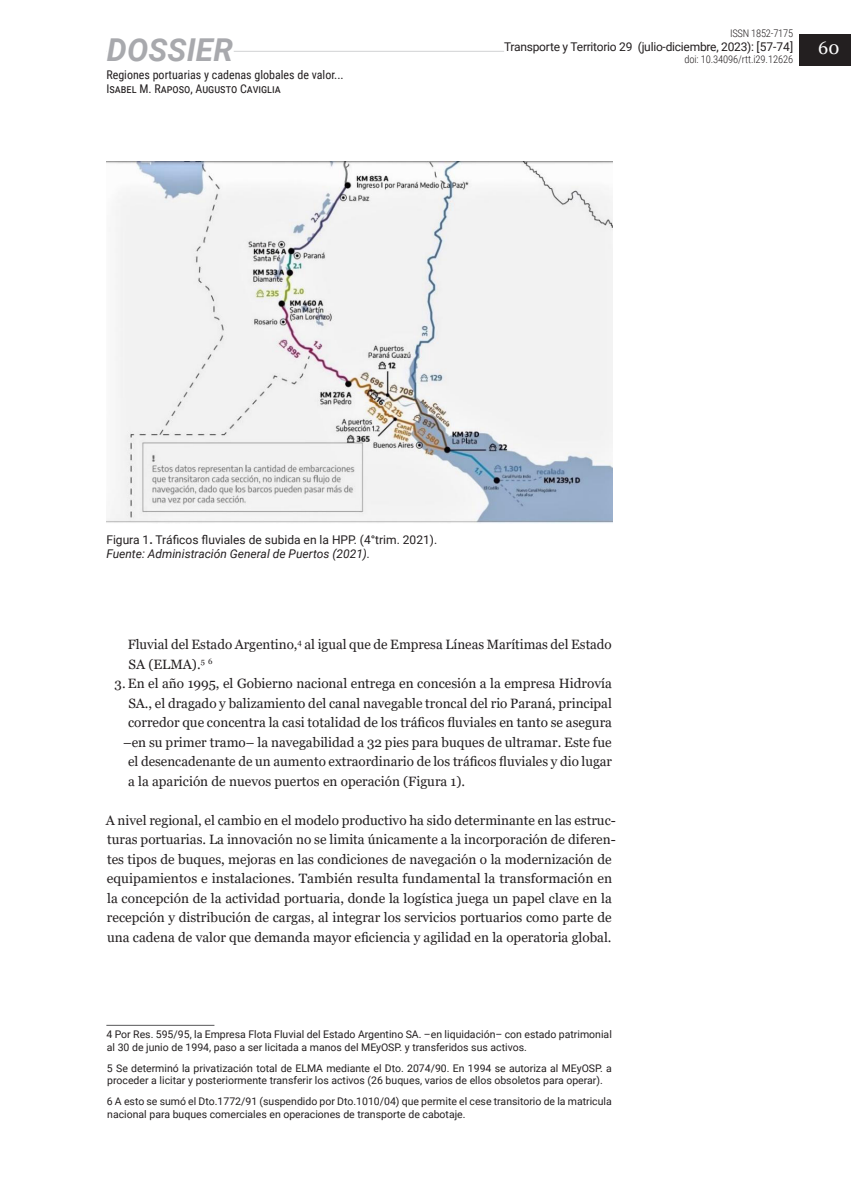
<style>
.page{position:relative;width:851px;height:1191px;background:#fff}
.page>*{position:absolute;margin:0;border:0;box-sizing:border-box;transform-origin:0 0}
.t1{font:italic 700 31.5px "Roboto";letter-spacing:.005em;color:#a8a9ad}
.t2{font:18px "Georgia";color:#fff}
.Paragraph{font:13.5px/19.5px "Georgia";color:#231f20}
.imagen-epigrafe{font:12px/13.5px "Roboto";color:#231f20}
.t3{font:12px/14.4px "Roboto Condensed";color:#231f20}
.imagen-epigrafe-2{font:12px "Roboto";letter-spacing:-.02em;color:#231f20}
.Footnote___Paragraph{font:10.5px/12.6px "Roboto";color:#231f20}
.t4{font:300 10.5px "Roboto Condensed";letter-spacing:-.01em;color:#231f20}
.s1{font-weight:700}
.s2{font-style:italic}
</style>
<div class="page">
<hr style="left:106px;top:51px;width:546px;height:1px;background:#d1d2d4">
<div style="left:504px;top:40px;width:289px;height:15px;background:#fff"></div>
<div style="left:106px;top:48px;width:108px;height:7px;background:#fff"></div>
<div style="left:799px;top:35px;width:51px;height:31px;background:#231f20"></div>
<div style="left:107px;top:35px;width:127px;height:26px;background:#fff"></div>
<hr style="left:106px;top:1025px;width:108px;height:1px;background:#57585a">
<img style="left:106px;top:162px;width:506px;height:361px">
<p class="t4" style="left:730px;top:26px;width:65px">ISSN 1852-7175</p>
<p class="imagen-epigrafe-2" style="left:504px;top:38px;width:290px">Transporte y Territorio 29 (julio-diciembre, 2023): [57-74]</p>
<p class="t4" style="left:684px;top:52px;width:110px">doi: 10.34096/rtt.i29.12626</p>
<h1 class="t1" style="left:107px;top:28px;width:128px">DOSSIER</h1>
<h2 class="t2" style="left:818px;top:37px;width:23px">60</h2>
<p class="t3" style="left:106px;top:67px;width:239px">Regiones portuarias y cadenas globales de valor...<br>Isabel M. Raposo, Augusto Caviglia</p>
<p class="imagen-epigrafe" style="left:106px;top:532px;width:332px">Figura 1<span class="s1">.</span> Tráficos fluviales de subida en la HPP. (4°trim. 2021).<br><span class="s2">Fuente: Administración General de Puertos (2021).</span></p>
<p class="Paragraph" style="left:128px;top:635px;width:485px">Fluvial del Estado Argentino,<sup>4</sup> al igual que de Empresa Líneas Marítimas del Estado<br>SA (ELMA).<sup>5</sup> <sup>6</sup></p>
<p class="Paragraph" style="left:114px;top:674px;width:498px">3. En el año 1995, el Gobierno nacional entrega en concesión a la empresa Hidrovía</p>
<p class="Paragraph" style="left:128px;top:693px;width:485px">SA., el dragado y balizamiento del canal navegable troncal del rio Paraná, principal</p>
<p class="Paragraph" style="left:128px;top:713px;width:485px">corredor que concentra la casi totalidad de los tráficos fluviales en tanto se asegura</p>
<p class="Paragraph" style="left:123px;top:732px;width:490px">–en su primer tramo– la navegabilidad a 32 pies para buques de ultramar. Este fue</p>
<p class="Paragraph" style="left:128px;top:752px;width:485px">el desencadenante de un aumento extraordinario de los tráficos fluviales y dio lugar</p>
<p class="Paragraph" style="left:128px;top:771px;width:338px">a la aparición de nuevos puertos en operación (Figura 1).</p>
<p class="Paragraph" style="left:106px;top:810px;width:511px">A nivel regional, el cambio en el modelo productivo ha sido determinante en las estruc&shy;turas portuarias. La innovación no se limita únicamente a la incorporación de diferen&shy;tes tipos de buques, mejoras en las condiciones de navegación o la modernización de equipamientos e instalaciones. También resulta fundamental la transformación en la concepción de la actividad portuaria, donde la logística juega un papel clave en la recepción y distribución de cargas, al integrar los servicios portuarios como parte de una cadena de valor que demanda mayor eficiencia y agilidad en la operatoria global.</p>
<p class="Footnote___Paragraph" style="left:106px;top:1027px;width:507px">4 Por Res. 595/95, la Empresa Flota Fluvial del Estado Argentino SA. –en liquidación– con estado patrimonial al 30 de junio de 1994, paso a ser licitada a manos del MEyOSP. y transferidos sus activos.</p>
<p class="Footnote___Paragraph" style="left:107px;top:1061px;width:506px">5 Se determinó la privatización total de ELMA mediante el Dto. 2074/90. En 1994 se autoriza al MEyOSP. a proceder a licitar y posteriormente transferir los activos (26 buques, varios de ellos obsoletos para operar).</p>
<p class="Footnote___Paragraph" style="left:107px;top:1095px;width:506px">6 A esto se sumó el Dto.1772/91 (suspendido por Dto.1010/04) que permite el cese transitorio de la matricula nacional para buques comerciales en operaciones de transporte de cabotaje.</p>
</div>
